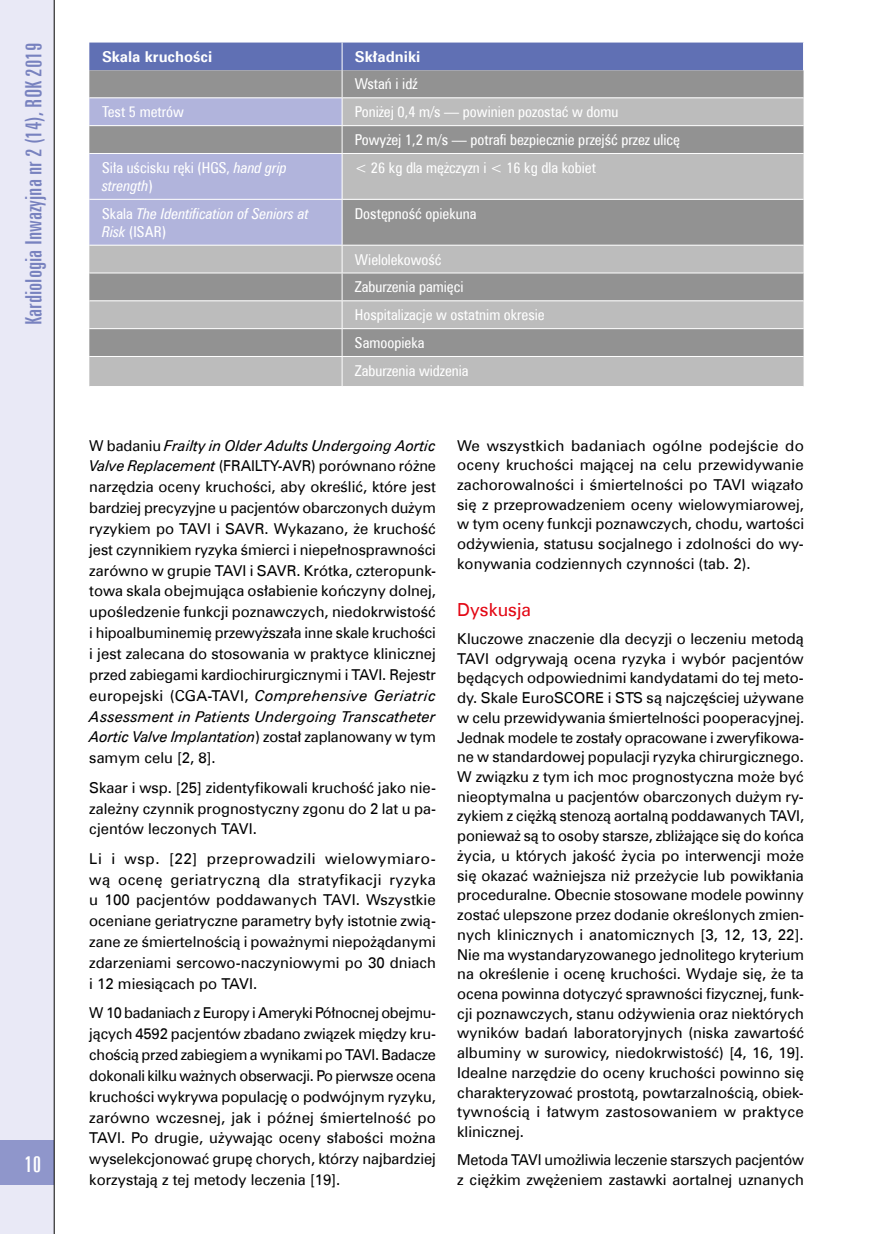
<style>
.page{position:relative;width:872px;height:1234px;background:#fff}
.page>*{position:absolute;margin:0;border:0;box-sizing:border-box;transform-origin:0 0}
.t1{font:22.5px "Zurich X Cn EU";color:#7882bf;scale:1.07 1}
.t2{font:22.5px "Zurich X Cn EU";color:#fff;scale:1.07 1}
.t3{font:18px "Zurich EU";color:#e30613}
.t4{font:15px/19.6px "Zurich EU";color:#000;text-align:justify}
.t5{font:15px/27.8px "Zurich Cn EU";color:#fff}
.t6{font:italic 15px/18px "Zurich Cn EU";color:#fff}
.t7{font:700 15px "Zurich EU";color:#fff}
.s1{font-style:italic}
.s2{font-style:normal}
</style>
<div class="page">
<div style="left:0;top:0;width:54px;height:1233px;background:#e9e9f6"></div>
<div style="left:0;top:1140px;width:54px;height:44px;background:#8f96cb"></div>
<hr style="left:54px;top:0;width:1px;height:1233px;background:#000">
<svg style="left:89px;top:43px;width:715px;height:343px;background:#a3a4af"></svg>
<hr style="left:342px;top:97px;width:461px;height:1px;background:#fff">
<hr style="left:342px;top:125px;width:461px;height:1px;background:#fff">
<hr style="left:342px;top:153px;width:461px;height:1px;background:#fff">
<hr style="left:342px;top:199px;width:461px;height:1px;background:#fff">
<hr style="left:342px;top:245px;width:461px;height:1px;background:#fff">
<hr style="left:89px;top:272px;width:253px;height:1px;background:#fff">
<hr style="left:342px;top:272px;width:461px;height:1px;background:#fff">
<hr style="left:89px;top:300px;width:253px;height:1px;background:#fff">
<hr style="left:342px;top:300px;width:461px;height:1px;background:#fff">
<hr style="left:89px;top:328px;width:253px;height:1px;background:#fff">
<hr style="left:342px;top:328px;width:461px;height:1px;background:#fff">
<hr style="left:89px;top:356px;width:253px;height:1px;background:#fff">
<hr style="left:342px;top:356px;width:461px;height:1px;background:#fff">
<h1 class="t1" style="left:20px;top:325px;width:265px;rotate:-90deg">Kardiologia Inwazyjna nr 2 (14), ROK 2019</h1>
<p class="t7" style="left:102px;top:47px;width:112px">Skala kruchości</p>
<p class="t7" style="left:355px;top:47px;width:67px">Składniki</p>
<p class="t5" style="left:355px;top:70px;width:64px">Wstań i idź</p>
<p class="t5" style="left:102px;top:98px;width:83px">Test 5 metrów</p>
<p class="t5" style="left:355px;top:98px;width:327px">Poniżej 0,4 m/s — powinien pozostać w domu<br>Powyżej 1,2 m/s — potrafi bezpiecznie przejść przez ulicę</p>
<p class="t5" style="left:102px;top:158px;width:186px;line-height:18px">Siła uścisku ręki (HGS, <span class="s1">hand grip strength</span>)</p>
<p class="t5" style="left:355px;top:153px;width:243px">&lt; 26 kg dla mężczyzn i &lt; 16 kg dla kobiet</p>
<p class="t6" style="left:102px;top:204px;width:208px"><span class="s2">Skala</span> The Identification of Seniors at<br>Risk <span class="s2">(ISAR)</span></p>
<p class="t5" style="left:355px;top:199px;width:123px">Dostępność opiekuna</p>
<p class="t5" style="left:355px;top:245px;width:191px">Wielolekowość<br>Zaburzenia pamięci<br>Hospitalizacje w ostatnim okresie<br>Samoopieka<br>Zaburzenia widzenia</p>
<h1 class="t2" style="left:24px;top:1150px;width:17px">10</h1>
<p class="t4" style="left:89px;top:434px;width:348px;line-height:20.9px">W badaniu <span class="s1">Frailty in Older Adults Undergoing Aortic Valve Replacement</span> (FRAILTY-AVR) porównano różne narzędzia oceny kruchości, aby określić, które jest bardziej precyzyjne u pacjentów obarczonych dużym ryzykiem po TAVI i SAVR. Wykazano, że kruchość jest czynnikiem ryzyka śmierci i niepełnosprawności zarówno w grupie TAVI i SAVR. Krótka, czteropunk&shy;towa skala obejmująca osłabienie kończyny dolnej, upośledzenie funkcji poznawczych, niedokrwistość i hipoalbuminemię przewyższała inne skale kruchości i jest zalecana do stosowania w praktyce klinicznej przed zabiegami kardiochirurgicznymi i TAVI. Rejestr europejski (CGA-TAVI, <span class="s1">Comprehensive Geriatric Assessment in Patients Undergoing Transcatheter Aortic Valve Implantation</span>) został zaplanowany w tym samym celu [2, 8].</p>
<p class="t4" style="left:89px;top:776px;width:348px;line-height:20.9px">Skaar i wsp. [25] zidentyfikowali kruchość jako nie&shy;zależny czynnik prognostyczny zgonu do 2 lat u pa&shy;cjentów leczonych TAVI.</p>
<p class="t4" style="left:89px;top:847px;width:348px;line-height:20.9px">Li i wsp. [22] przeprowadzili wielowymiaro&shy;wą ocenę geriatryczną dla stratyfikacji ryzyka u 100 pacjentów poddawanych TAVI. Wszystkie oceniane geriatryczne parametry były istotnie zwią&shy;zane ze śmiertelnością i poważnymi niepożądanymi zdarzeniami sercowo-naczyniowymi po 30 dniach i 12 miesiącach po TAVI.</p>
<p class="t4" style="left:89px;top:1002px;width:348px;line-height:20.9px">W 10 badaniach z Europy i Ameryki Północnej obejmu&shy;jących 4592 pacjentów zbadano związek między kru&shy;chością przed zabiegiem a wynikami po TAVI. Badacze dokonali kilku ważnych obserwacji. Po pierwsze ocena kruchości wykrywa populację o podwójnym ryzyku, zarówno wczesnej, jak i późnej śmiertelność po TAVI. Po drugie, używając oceny słabości można wyselekcjonować grupę chorych, którzy najbardziej korzystają z tej metody leczenia [19].</p>
<p class="t4" style="left:457px;top:435px;width:348px">We wszystkich badaniach ogólne podejście do oceny kruchości mającej na celu przewidywanie zachorowalności i śmiertelności po TAVI wiązało się z przeprowadzeniem oceny wielowymiarowej, w tym oceny funkcji poznawczych, chodu, wartości odżywienia, statusu socjalnego i zdolności do wy&shy;konywania codziennych czynności (tab. 2).</p>
<p class="t3" style="left:457px;top:598px;width:75px">Dyskusja</p>
<p class="t4" style="left:457px;top:628px;width:348px">Kluczowe znaczenie dla decyzji o leczeniu metodą TAVI odgrywają ocena ryzyka i wybór pacjentów będących odpowiednimi kandydatami do tej meto&shy;dy. Skale EuroSCORE i STS są najczęściej używane w celu przewidywania śmiertelności pooperacyjnej.<br>Jednak modele te zostały opracowane i zweryfikowa&shy;ne w standardowej populacji ryzyka chirurgicznego.<br>W związku z tym ich moc prognostyczna może być nieoptymalna u pacjentów obarczonych dużym ry&shy;zykiem z ciężką stenozą aortalną poddawanych TAVI, ponieważ są to osoby starsze, zbliżające się do końca życia, u których jakość życia po interwencji może się okazać ważniejsza niż przeżycie lub powikłania proceduralne. Obecnie stosowane modele powinny zostać ulepszone przez dodanie określonych zmien&shy;nych klinicznych i anatomicznych [3, 12, 13, 22].<br>Nie ma wystandaryzowanego jednolitego kryterium na określenie i ocenę kruchości. Wydaje się, że ta ocena powinna dotyczyć sprawności fizycznej, funk&shy;cji poznawczych, stanu odżywienia oraz niektórych wyników badań laboratoryjnych (niska zawartość albuminy w surowicy, niedokrwistość) [4, 16, 19].<br>Idealne narzędzie do oceny kruchości powinno się charakteryzować prostotą, powtarzalnością, obiek&shy;tywnością i łatwym zastosowaniem w praktyce klinicznej.</p>
<p class="t4" style="left:457px;top:1149px;width:348px">Metoda TAVI umożliwia leczenie starszych pacjentów z ciężkim zwężeniem zastawki aortalnej uznanych</p>
</div>
